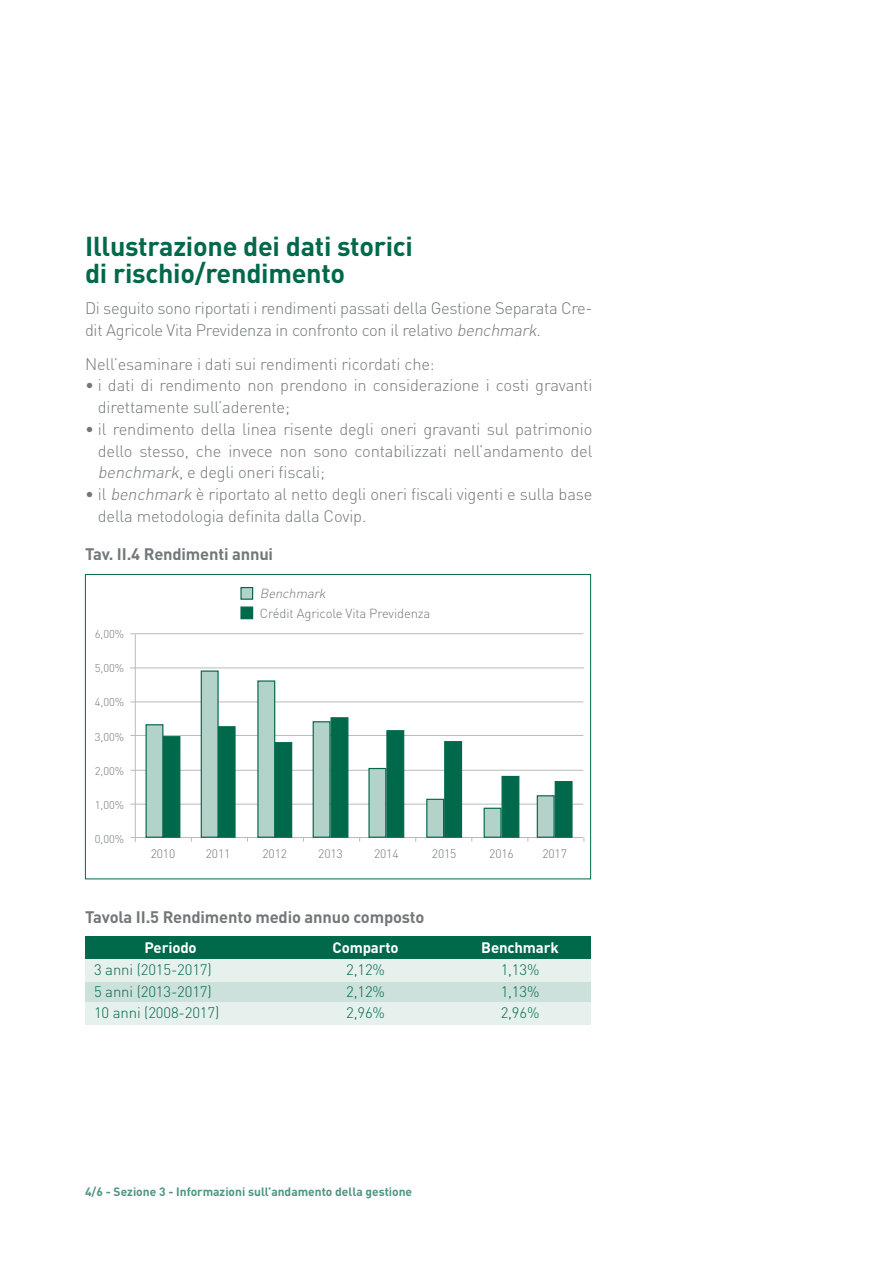
<style>
.page{position:relative;width:893px;height:1263px;background:#fff}
.page>*{position:absolute;margin:0;border:0;box-sizing:border-box;transform-origin:0 0}
.t1{font:700 27px/27px "DIN";letter-spacing:-.01em;color:#00684b}
.t2{font:300 16.5px/21.8px "DIN";letter-spacing:-.01em;color:#72787a}
.t3{font:700 16.5px "DIN";letter-spacing:-.01em;color:#72787a}
.t4{font:300 15px "DIN";letter-spacing:-.01em;color:#00684b}
.t5{font:700 15px "DIN";letter-spacing:-.01em;color:#fff}
.t6{font:300 13.05px "DIN";letter-spacing:-.01em;color:#72787a}
.t7{font:italic 300 13.05px "DIN";color:#72787a}
.t8{font:300 12.15px "DIN";letter-spacing:-.01em;color:#72787a}
.t9{font:700 12px "DIN";color:#4d9681}
.t10{font:300 11.25px "DIN";letter-spacing:-.01em;color:#72787a}
.s1{font-style:italic}
</style>
<div class="page">
<div style="left:85px;top:981px;width:506px;height:23px;background:#cce1db"></div>
<div style="left:85px;top:1002px;width:506px;height:23px;background:#e6f0ed"></div>
<div style="left:85px;top:959px;width:506px;height:22px;background:#e6f0ed"></div>
<div style="left:85px;top:936px;width:506px;height:23px;background:#00684b"></div>
<div style="left:85px;top:574px;width:506px;height:305px;border:1px solid #00684b"></div>
<hr style="left:130px;top:668px;width:454px;height:1px;background:#b8bbbd">
<hr style="left:130px;top:702px;width:453px;height:1px;background:#b8bbbd">
<hr style="left:130px;top:735px;width:453px;height:1px;background:#b8bbbd">
<hr style="left:130px;top:770px;width:453px;height:1px;background:#b8bbbd">
<hr style="left:130px;top:804px;width:453px;height:1px;background:#b8bbbd">
<hr style="left:130px;top:837px;width:453px;height:1px;background:#b8bbbd">
<hr style="left:135px;top:634px;width:1px;height:208px;background:#b8bbbd">
<div style="left:240px;top:587px;width:13px;height:13px;background:#b3d2c9;border:1px solid #00684b"></div>
<div style="left:240px;top:606px;width:13px;height:13px;background:#00684b;border:1px solid #00684b"></div>
<div style="left:162px;top:736px;width:18px;height:102px;background:#00684b"></div>
<div style="left:146px;top:724px;width:17px;height:114px;background:#b3d2c9;border:1px solid #00684b"></div>
<div style="left:218px;top:726px;width:18px;height:112px;background:#00684b;border:1px solid #00684b"></div>
<div style="left:201px;top:670px;width:18px;height:168px;background:#b3d2c9;border:1px solid #00684b"></div>
<div style="left:274px;top:742px;width:18px;height:96px;background:#00684b"></div>
<div style="left:257px;top:680px;width:18px;height:158px;background:#b3d2c9;border:1px solid #00684b"></div>
<div style="left:331px;top:717px;width:17px;height:121px;background:#00684b"></div>
<div style="left:313px;top:721px;width:18px;height:117px;background:#b3d2c9;border:1px solid #00684b"></div>
<div style="left:386px;top:730px;width:18px;height:108px;background:#00684b;border:1px solid #00684b"></div>
<div style="left:368px;top:768px;width:18px;height:70px;background:#b3d2c9;border:1px solid #00684b"></div>
<hr style="left:130px;top:633px;width:453px;height:1px;background:#b8bbbd">
<div style="left:444px;top:741px;width:18px;height:97px;background:#00684b;border:1px solid #00684b"></div>
<div style="left:426px;top:799px;width:18px;height:39px;background:#b3d2c9;border:1px solid #00684b"></div>
<div style="left:501px;top:776px;width:18px;height:62px;background:#00684b;border:1px solid #00684b"></div>
<div style="left:484px;top:808px;width:17px;height:30px;background:#b3d2c9;border:1px solid #00684b"></div>
<div style="left:555px;top:781px;width:18px;height:57px;background:#00684b;border:1px solid #00684b"></div>
<div style="left:537px;top:795px;width:18px;height:43px;background:#b3d2c9;border:1px solid #00684b"></div>
<h1 class="t1" style="left:85px;top:232px;width:329px">Illustrazione dei dati storici di rischio/rendimento</h1>
<p class="t2" style="left:85px;top:297px;width:509px">Di seguito sono riportati i rendimenti passati della Gestione Separata Cre&shy;dit Agricole Vita Previdenza in confronto con il relativo <span class="s1">benchmark</span>.</p>
<p class="t2" style="left:85px;top:353px;width:351px">Nell’esaminare i dati sui rendimenti ricordati che:</p>
<p class="t2" style="left:98px;top:374px;width:496px;text-indent:-13px">• i dati di rendimento non prendono in considerazione i costi gravanti direttamente sull’aderente;</p>
<p class="t2" style="left:98px;top:418px;width:496px;text-align:justify;text-indent:-13px">• il rendimento della linea risente degli oneri gravanti sul patrimonio dello stesso, che invece non sono contabilizzati nell’andamento del <span class="s1">benchmark</span>, e degli oneri fiscali;</p>
<p class="t2" style="left:98px;top:483px;width:496px;text-indent:-13px">• il <span class="s1">benchmark</span> è riportato al netto degli oneri fiscali vigenti e sulla base della metodologia definita dalla Covip.</p>
<p class="t3" style="left:85px;top:543px;width:190px">Tav. II.4 Rendimenti annui</p>
<p class="t10" style="left:95px;top:627px;width:31px">6,00%</p>
<p class="t10" style="left:95px;top:661px;width:31px">5,00%</p>
<p class="t10" style="left:95px;top:695px;width:31px">4,00%</p>
<p class="t10" style="left:95px;top:729px;width:31px">3,00%</p>
<p class="t10" style="left:95px;top:764px;width:31px">2,00%</p>
<p class="t10" style="left:95px;top:798px;width:31px">1,00%</p>
<p class="t10" style="left:95px;top:832px;width:31px">0,00%</p>
<p class="t7" style="left:260px;top:586px;width:70px">Benchmark</p>
<p class="t6" style="left:260px;top:605px;width:172px">Crédit Agricole Vita Previdenza</p>
<p class="t8" style="left:151px;top:846px;width:26px">2010</p>
<p class="t8" style="left:206px;top:846px;width:26px">2011</p>
<p class="t8" style="left:262px;top:846px;width:26px">2012</p>
<p class="t8" style="left:318px;top:846px;width:26px">2013</p>
<p class="t8" style="left:374px;top:846px;width:26px">2014</p>
<p class="t8" style="left:432px;top:846px;width:26px">2015</p>
<p class="t8" style="left:489px;top:846px;width:26px">2016</p>
<p class="t8" style="left:542px;top:846px;width:26px">2017</p>
<p class="t3" style="left:85px;top:906px;width:341px">Tavola II.5 Rendimento medio annuo composto</p>
<p class="t5" style="left:144px;top:938px;width:54px">Periodo</p>
<p class="t5" style="left:333px;top:938px;width:68px">Comparto</p>
<p class="t5" style="left:481px;top:938px;width:79px">Benchmark</p>
<p class="t4" style="left:94px;top:960px;width:119px">3 anni (2015-2017)</p>
<p class="t4" style="left:346px;top:960px;width:40px">2,12%</p>
<p class="t4" style="left:501px;top:960px;width:40px">1,13%</p>
<p class="t4" style="left:94px;top:982px;width:119px">5 anni (2013-2017)</p>
<p class="t4" style="left:346px;top:982px;width:40px">2,12%</p>
<p class="t4" style="left:501px;top:982px;width:40px">1,13%</p>
<p class="t4" style="left:94px;top:1004px;width:127px">10 anni (2008-2017)</p>
<p class="t4" style="left:346px;top:1004px;width:40px">2,96%</p>
<p class="t4" style="left:501px;top:1004px;width:40px">2,96%</p>
<p class="t9" style="left:85px;top:1184px;width:329px">4/6 - Sezione 3 - Informazioni sull’andamento della gestione</p>
</div>
